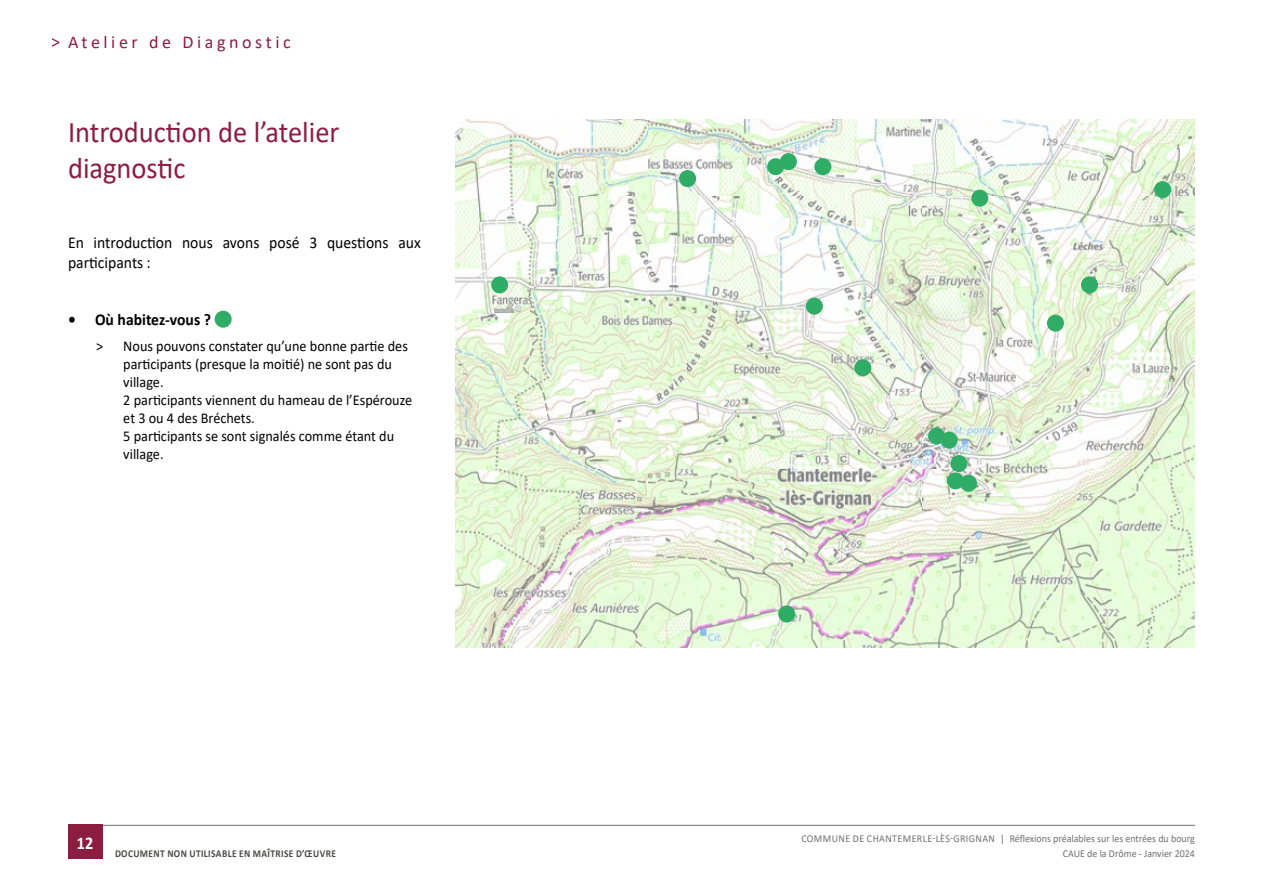
<style>
.page{position:relative;width:1263px;height:893px;background:#fff}
.page>*{position:absolute;margin:0;border:0;box-sizing:border-box;transform-origin:0 0}
.t1{font:30px/36px "Calibri";color:#8c1c40;scale:.95 1}
.t2{font:18px "Calibri";letter-spacing:.2em;color:#8c1c40}
.t3{font:700 18px "Calibri";color:#fff;scale:.9 1}
.t4{font:16.5px/19.8px "Calibri";color:#000;scale:.95 1}
.t5{font:700 16.5px "Calibri";color:#000;scale:.95 1}
.t6{font:15px/18px "Calibri";color:#000;scale:.95 1}
.t7{font:10.5px/15px "Calibri";color:#706f6f;text-align:right;scale:.95 1}
.t8{font:700 10.5px "Calibri";letter-spacing:.04em;color:#4a4a49;scale:.9 1}
.t9{font:10.5px "Calibri";letter-spacing:.04em;color:#706f6f;scale:.95 1}
</style>
<div class="page">
<img style="left:455px;top:119px;width:740px;height:528px">
<div style="left:778px;top:605px;width:17px;height:17px;background:#2fac66;border-radius:50%"></div>
<div style="left:947px;top:472px;width:17px;height:17px;background:#2fac66;border-radius:50%"></div>
<div style="left:960px;top:475px;width:17px;height:17px;background:#2fac66;border-radius:50%"></div>
<div style="left:950px;top:455px;width:17px;height:17px;background:#2fac66;border-radius:50%"></div>
<div style="left:928px;top:428px;width:17px;height:17px;background:#2fac66;border-radius:50%"></div>
<div style="left:854px;top:359px;width:17px;height:17px;background:#2fac66;border-radius:50%"></div>
<div style="left:806px;top:298px;width:17px;height:17px;background:#2fac66;border-radius:50%"></div>
<div style="left:814px;top:158px;width:17px;height:17px;background:#2fac66;border-radius:50%"></div>
<div style="left:767px;top:158px;width:17px;height:17px;background:#2fac66;border-radius:50%"></div>
<div style="left:780px;top:153px;width:17px;height:17px;background:#2fac66;border-radius:50%"></div>
<div style="left:971px;top:190px;width:17px;height:17px;background:#2fac66;border-radius:50%"></div>
<div style="left:1047px;top:315px;width:17px;height:17px;background:#2fac66;border-radius:50%"></div>
<div style="left:1081px;top:276px;width:17px;height:17px;background:#2fac66;border-radius:50%"></div>
<div style="left:1154px;top:181px;width:17px;height:17px;background:#2fac66;border-radius:50%"></div>
<div style="left:679px;top:170px;width:17px;height:17px;background:#2fac66;border-radius:50%"></div>
<div style="left:491px;top:276px;width:17px;height:17px;background:#2fac66;border-radius:50%"></div>
<div style="left:941px;top:432px;width:17px;height:17px;background:#2fac66;border-radius:50%"></div>
<div style="left:215px;top:311px;width:17px;height:17px;background:#2fac66;border-radius:50%"></div>
<hr style="left:74px;top:825px;width:1121px;height:1px;background:#706f6f">
<svg style="left:52px;top:38px;width:7px;height:9px"></svg>
<div style="left:68px;top:825px;width:34px;height:34px;background:#8c1c40"></div>
<p class="t2" style="left:68px;top:29px;width:224px">Atelier de Diagnostic</p>
<h1 class="t1" style="left:68px;top:113px;width:287px">I ntroduction de l’atelier diagnostic</h1>
<p class="t4" style="left:68px;top:232px;width:373px">En introduction nous avons posé 3 questions aux participants :</p>
<p class="t5" style="left:68px;top:307px;width:152px">• Où habitez-vous ?</p>
<p class="t6" style="left:123px;top:337px;width:305px;text-indent:-27px">&gt; Nous pouvons constater qu’une bonne partie des participants (presque la moitié) ne sont pas du village.<br>2 participants viennent du hameau de l’Espérouze et 3 ou 4 des Bréchets.<br>5 participants se sont signalés comme étant du village.</p>
<p class="t3" style="left:77px;top:830px;width:20px">12</p>
<p class="t8" style="left:115px;top:846px;width:247px">DOCUMENT NON UTILISABLE EN MAÎTRISE D’ŒUVRE</p>
<p class="t9" style="left:801px;top:831px;width:109px">COMMUNE DE Chanteme</p>
<p class="t7" style="left:917px;top:831px;width:294px">rle-lès-Grignan | Réflexions préalables sur les entrées du bourg<br>CAUE de la Drôme - Janvier 2024</p>
</div>
